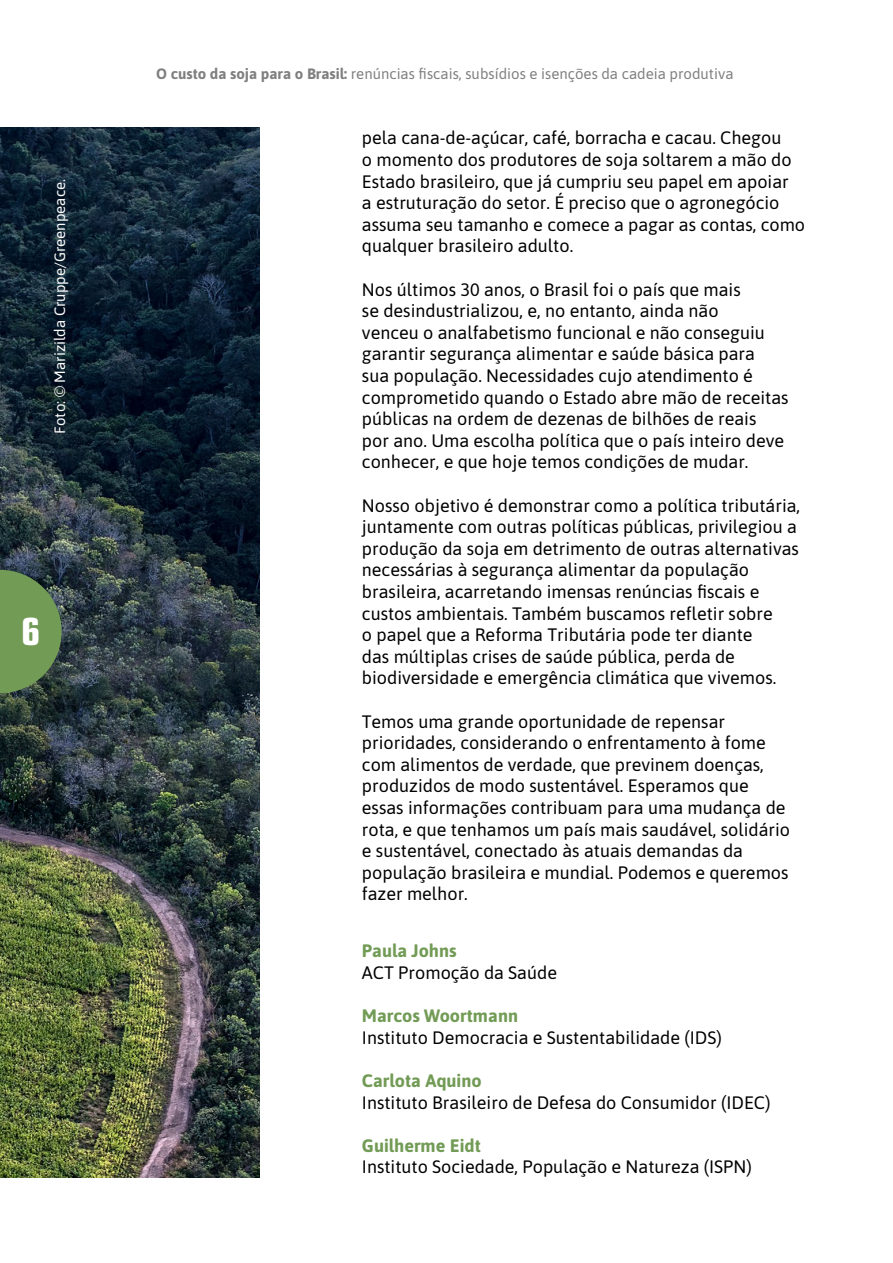
<style>
.page{position:relative;width:893px;height:1263px;background:#fff}
.page>*{position:absolute;margin:0;border:0;box-sizing:border-box;transform-origin:0 0}
.t1{font:700 condensed 37.5px "Eurostile LT Std";color:#fff}
.t2{font:18px/21.6px "Asap";color:#000}
.t3{font:700 18px "Asap";color:#729b55}
.t4{font:15px "Asap";color:#808080}
.t5{font:15px "Asap";color:#fff}
.s1{font-weight:700}
</style>
<div class="page">
<img style="left:0;top:128px;width:259px;height:1050px">
<svg style="left:0;top:570px;width:62px;height:123px;background:#638650"></svg>
<p class="t5" style="left:49px;top:434px;width:256px;rotate:-90deg">Foto: © Marizilda Cruppe/Greenpeace.</p>
<h1 class="t1" style="left:21px;top:609px;width:20px">6</h1>
<p class="t4" style="left:156px;top:63px;width:579px"><span class="s1">O custo da soja para o Brasil:</span> renúncias fiscais, subsídios e isenções da cadeia produtiva</p>
<p class="t2" style="left:362px;top:126px;width:445px">pela cana-de-açúcar, café, borracha e cacau. Chegou<br>o momento dos produtores de soja soltarem a mão do Estado brasileiro, que já cumpriu seu papel em apoiar<br>a estruturação do setor. É preciso que o agronegócio assuma seu tamanho e comece a pagar as contas, como qualquer brasileiro adulto.</p>
<p class="t2" style="left:362px;top:277px;width:428px">Nos últimos 30 anos, o Brasil foi o país que mais<br>se desindustrializou, e, no entanto, ainda não<br>venceu o analfabetismo funcional e não conseguiu garantir segurança alimentar e saúde básica para<br>sua população. Necessidades cujo atendimento é comprometido quando o Estado abre mão de receitas públicas na ordem de dezenas de bilhões de reais<br>por ano. Uma escolha política que o país inteiro deve conhecer, e que hoje temos condições de mudar.</p>
<p class="t2" style="left:362px;top:493px;width:440px">Nosso objetivo é demonstrar como a política tributária, juntamente com outras políticas públicas, privilegiou a produção da soja em detrimento de outras alternativas necessárias à segurança alimentar da população brasileira, acarretando imensas renúncias fiscais e custos ambientais. Também buscamos refletir sobre<br>o papel que a Reforma Tributária pode ter diante<br>das múltiplas crises de saúde pública, perda de biodiversidade e emergência climática que vivemos.</p>
<p class="t2" style="left:362px;top:709px;width:430px">Temos uma grande oportunidade de repensar prioridades, considerando o enfrentamento à fome com alimentos de verdade, que previnem doenças, produzidos de modo sustentável. Esperamos que essas informações contribuam para uma mudança de rota, e que tenhamos um país mais saudável, solidário e sustentável, conectado às atuais demandas da população brasileira e mundial. Podemos e queremos fazer melhor.</p>
<p class="t3" style="left:362px;top:938px;width:96px">Paula Johns</p>
<p class="t2" style="left:362px;top:961px;width:197px">ACT Promoção da Saúde</p>
<p class="t3" style="left:362px;top:1003px;width:158px">Marcos Woortmann</p>
<p class="t2" style="left:362px;top:1026px;width:361px">Instituto Democracia e Sustentabilidade (IDS)</p>
<p class="t3" style="left:362px;top:1068px;width:121px">Carlota Aquino</p>
<p class="t2" style="left:362px;top:1090px;width:410px">Instituto Brasileiro de Defesa do Consumidor (IDEC)</p>
<p class="t3" style="left:362px;top:1133px;width:120px">Guilherme Eidt</p>
<p class="t2" style="left:362px;top:1155px;width:391px">Instituto Sociedade, População e Natureza (ISPN)</p>
</div>
